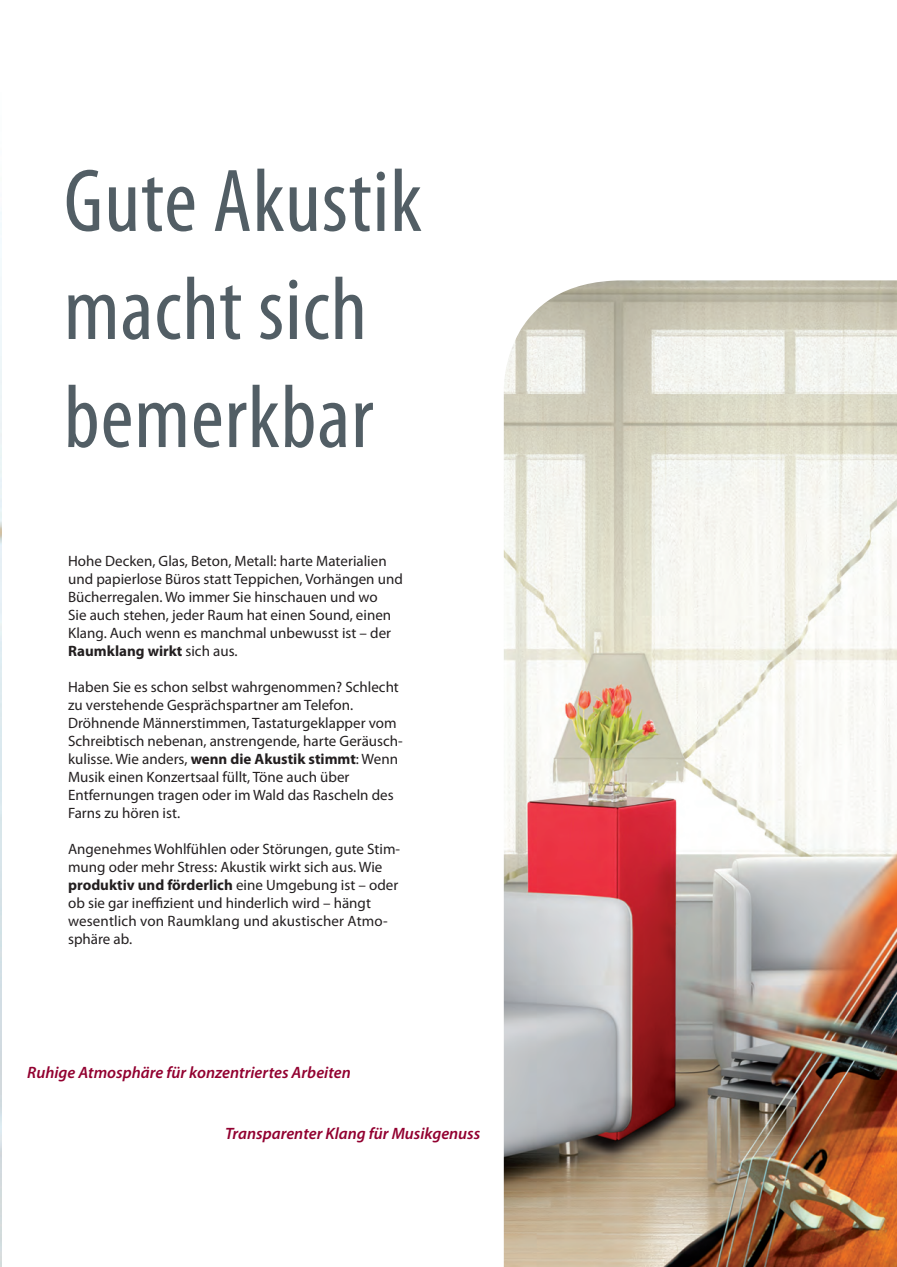
<style>
.page{position:relative;width:897px;height:1267px;background:#fff}
.page>*{position:absolute;margin:0;border:0;box-sizing:border-box;transform-origin:0 0}
.t1{font:condensed 90px/108px "Myriad Pro";letter-spacing:.01em;color:#525e65}
.t2{font:italic 600 16.5px "Myriad Pro";color:#920130}
.t3{font:15px/18px "Myriad Pro";color:#231f20}
.s1{font-weight:700}
</style>
<div class="page">
<img style="left:503px;top:280px;width:393px;height:986px">
<h1 class="t1" style="left:64px;top:146px;width:359px">Gute Akustik macht sich bemerkbar</h1>
<p class="t3" style="left:68px;top:551px;width:336px">Hohe Decken, Glas, Beton, Metall: harte Materialien und papierlose Büros statt Teppichen, Vorhängen und Bücherregalen. Wo immer Sie hinschauen und wo<br>Sie auch stehen, jeder Raum hat einen Sound, einen Klang. Auch wenn es manchmal unbewusst ist – der <span class="s1">Raumklang wirkt</span> sich aus.</p>
<p class="t3" style="left:68px;top:677px;width:336px">Haben Sie es schon selbst wahrgenommen? Schlecht zu verstehende Gesprächspartner am Telefon.<br>Dröhnende Männerstimmen, Tastaturgeklapper vom Schreibtisch nebenan, anstrengende, harte Geräusch&shy;kulisse. Wie anders, <span class="s1">wenn die Akustik stimmt</span>: Wenn Musik einen Konzertsaal füllt, Töne auch über Entfernungen tragen oder im Wald das Rascheln des Farns zu hören ist.</p>
<p class="t3" style="left:68px;top:839px;width:333px">Angenehmes Wohlfühlen oder Störungen, gute Stim&shy;mung oder mehr Stress: Akustik wirkt sich aus. Wie <span class="s1">produktiv und förderlich</span> eine Umgebung ist – oder ob sie gar ineffizient und hinderlich wird – hängt wesentlich von Raumklang und akustischer Atmo&shy;sphäre ab.</p>
<p class="t2" style="left:27px;top:1061px;width:325px">Ruhige Atmosphäre für konzentriertes Arbeiten</p>
<p class="t2" style="left:225px;top:1123px;width:257px">Transparenter Klang für Musikgenuss</p>
</div>
